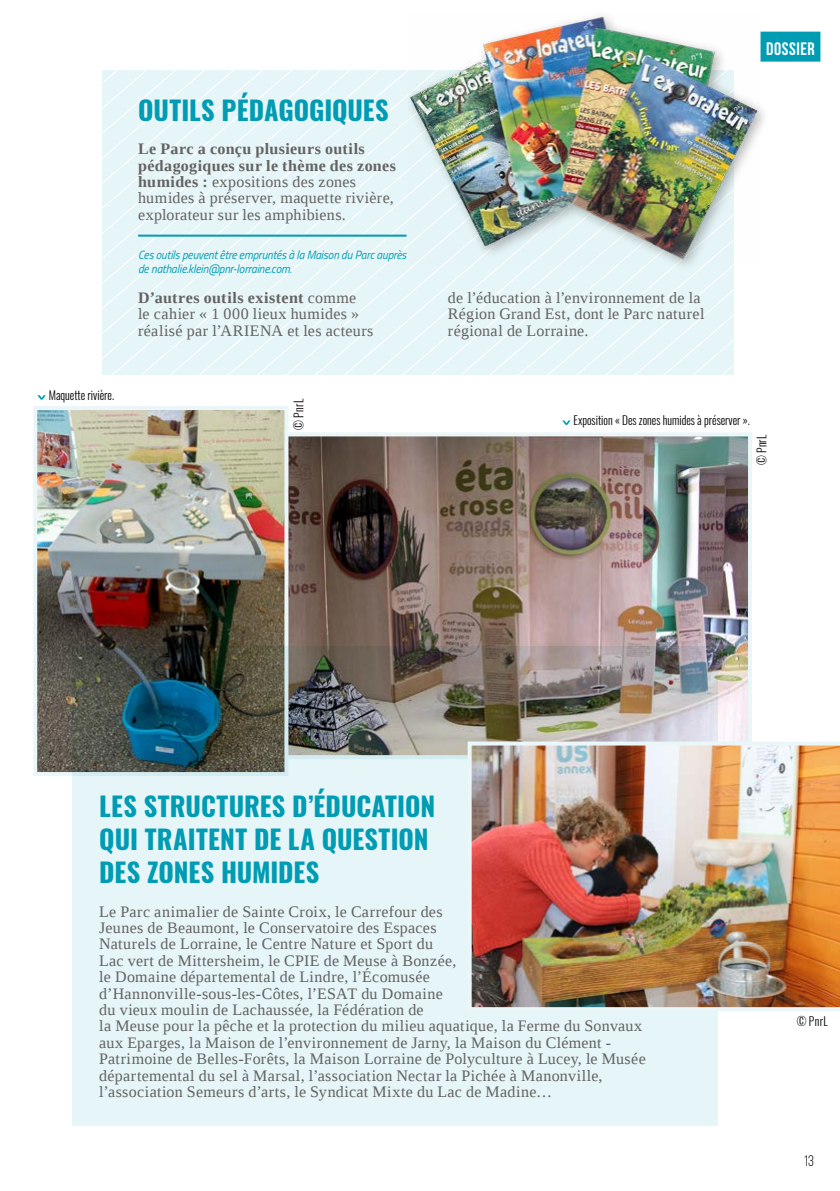
<style>
.page{position:relative;width:840px;height:1191px;background:#fff}
.page>*{position:absolute;margin:0;border:0;box-sizing:border-box;transform-origin:0 0}
.t1{font:700 26.4px/33px "Oswald";color:#009cb4}
.t2{font:700 18px "Bebas Neue";letter-spacing:.03em;color:#fff}
.t3{font:16px/16.4px "Liberation Serif";letter-spacing:.02em;color:#646363}
.t4{font:15.2px "Bebas Neue";color:#000}
.t5{font:italic 12px/13.2px "Titillium Web";letter-spacing:-.01em;color:#009cb4;scale:.94 1}
.t6{font:300 12px "Oswald";color:#000;scale:.94 1}
.s1{font-weight:700}
</style>
<div class="page">
<div style="left:102px;top:70px;width:631px;height:304px;background:#e6f5f7"></div>
<img style="left:288px;top:437px;width:458px;height:304px">
<div style="left:263px;top:432px;width:488px;height:327px;border:4px solid #ebf6f9"></div>
<img style="left:38px;top:411px;width:245px;height:360px">
<div style="left:33px;top:406px;width:255px;height:370px;border:4px solid #ebf6f9"></div>
<svg style="left:72px;top:646px;width:645px;height:479px;background:#c1cdcd"></svg>
<div style="left:760px;top:32px;width:60px;height:30px;background:#009cb4"></div>
<hr style="left:138px;top:235px;width:268px;height:2px;background:#009cb4">
<div style="left:404px;top:11px;width:366px;height:262px;background:#000;opacity:.3"></div>
<img style="left:408px;top:11px;width:352px;height:254px">
<img style="left:467px;top:741px;width:372px;height:270px">
<svg style="left:562px;top:420px;width:8px;height:5px"></svg>
<svg style="left:37px;top:395px;width:9px;height:4px"></svg>
<p class="t6" style="left:49px;top:387px;width:71px">Maquette rivière.</p>
<h1 class="t1" style="left:138px;top:94px;width:252px">OUTILS PÉDAGOGIQUES</h1>
<p class="t3" style="left:138px;top:140px;width:259px"><span class="s1">Le Parc a conçu plusieurs outils pédagogiques sur le thème des zones humides :</span> expositions des zones humides à préserver, maquette rivière, explorateur sur les amphibiens.</p>
<p class="t5" style="left:138px;top:248px;width:287px">Ces outils peuvent être empruntés à la Maison du Parc auprès de nathalie.klein@pnr-lorraine.com.</p>
<p class="t3" style="left:138px;top:289px;width:237px"><span class="s1">D’autres outils existent</span> comme<br>le cahier « 1 000 lieux humides » réalisé par l’ARIENA et les acteurs</p>
<p class="t3" style="left:447px;top:289px;width:258px">de l’éducation à l’environnement de la<br>Région Grand Est, dont le Parc naturel régional de Lorraine.</p>
<p class="t2" style="left:765px;top:39px;width:50px">DOSSIER</p>
<p class="t6" style="left:290px;top:429px;width:34px;rotate:-90deg">© PnrL</p>
<p class="t6" style="left:573px;top:412px;width:189px">Exposition « Des zones humides à préserver ».</p>
<p class="t6" style="left:753px;top:465px;width:34px;rotate:-90deg">© PnrL</p>
<h1 class="t1" style="left:99px;top:790px;width:337px">LES STRUCTURES D’ÉDUCATION<br>QUI TRAITENT DE LA QUESTION<br>DES ZONES HUMIDES</h1>
<p class="t3" style="left:99px;top:903px;width:547px">Le Parc animalier de Sainte Croix, le Carrefour des<br>Jeunes de Beaumont, le Conservatoire des Espaces<br>Naturels de Lorraine, le Centre Nature et Sport du<br>Lac vert de Mittersheim, le CPIE de Meuse à Bonzée,<br>le Domaine départemental de Lindre, l’Écomusée<br>d’Hannonville-sous-les-Côtes, l’ESAT du Domaine<br>du vieux moulin de Lachaussée, la Fédération de<br>la Meuse pour la pêche et la protection du milieu aquatique, la Ferme du Sonvaux aux Eparges, la Maison de l’environnement de Jarny, la Maison du Clément - Patrimoine de Belles-Forêts, la Maison Lorraine de Polyculture à Lucey, le Musée départemental du sel à Marsal, l’association Nectar la Pichée à Manonville, l’association Semeurs d’arts, le Syndicat Mixte du Lac de Madine…</p>
<p class="t6" style="left:796px;top:1012px;width:34px">© PnrL</p>
<p class="t4" style="left:803px;top:1152px;width:12px">13</p>
</div>
